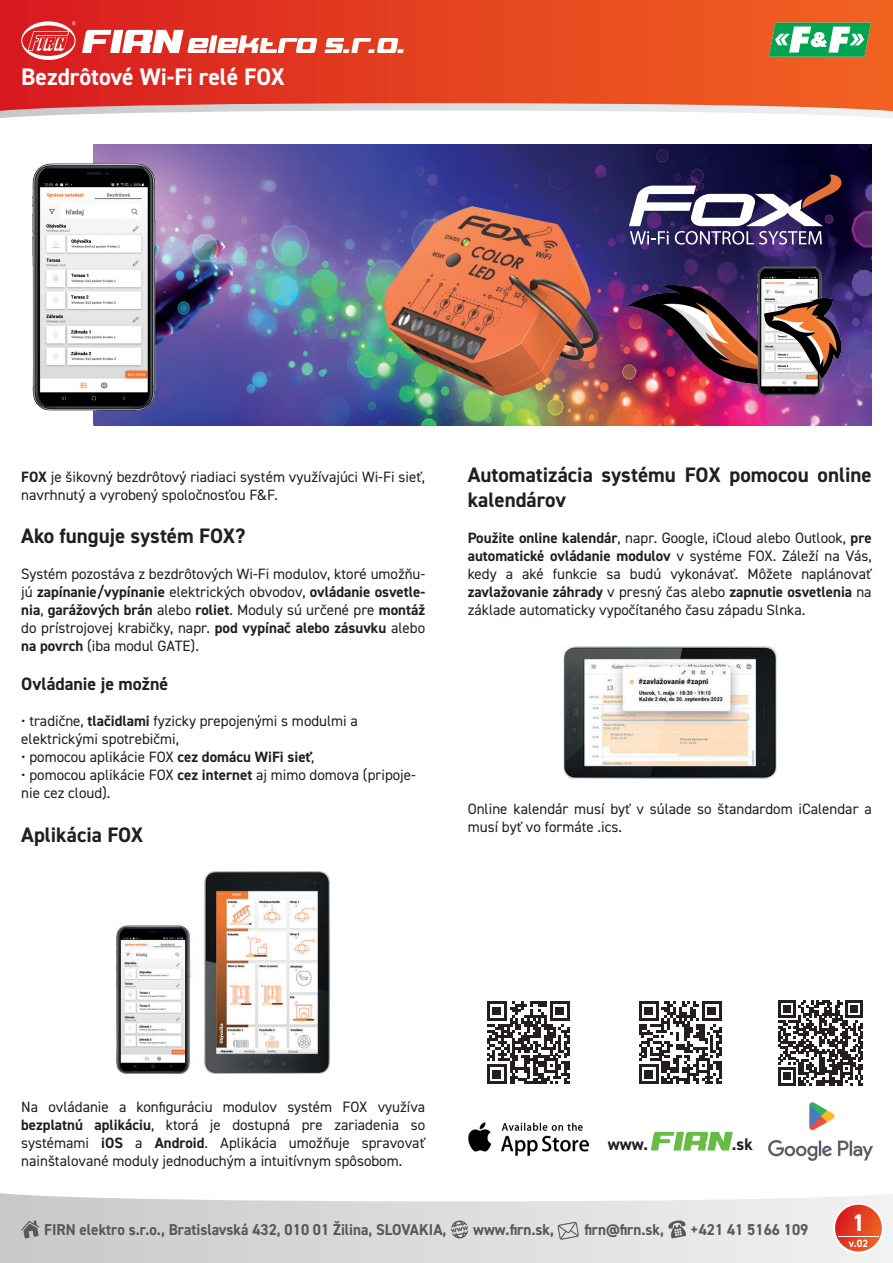
<style>
.page{position:relative;width:893px;height:1263px;background:#fff}
.page>*{position:absolute;margin:0;border:0;box-sizing:border-box;transform-origin:0 0}
.t1{font:700 24px "DIN2014";color:#fff}
.t2{font:700 21px/25.2px "DIN2014";color:#231f20}
.t3{font:700 18px "DIN2014";color:#231f20}
.t4{font:700 16.95px "DIN2014";color:#231f20}
.t5{font:700 15.75px "DIN2014";color:#57585a;scale:.96 1}
.t6{font:15px/18px "DIN2014";color:#231f20}
.t7{font:700 10.5px "DIN2014";color:#fff}
.s1{font-weight:700}
</style>
<div class="page">
<svg style="left:0;top:111px;width:893px;height:7px"></svg>
<svg style="left:0;top:0;width:893px;height:111px;background:#e44b2b"></svg>
<svg style="left:21px;top:21px;width:55px;height:39px"></svg>
<svg style="left:82px;top:30px;width:235px;height:23px"></svg>
<svg style="left:325px;top:38px;width:79px;height:15px"></svg>
<svg style="left:0;top:1193px;width:893px;height:70px;background:#dedfe0"></svg>
<svg style="left:833px;top:1203px;width:51px;height:51px"></svg>
<svg style="left:835px;top:1205px;width:47px;height:46px;background:#e44122"></svg>
<svg style="left:557px;top:1222px;width:22px;height:18px"></svg>
<svg style="left:21px;top:1220px;width:18px;height:18px"></svg>
<svg style="left:451px;top:1220px;width:17px;height:19px"></svg>
<svg style="left:668px;top:1220px;width:18px;height:18px"></svg>
<hr style="left:838px;top:1236px;width:41px;height:1px;background:#fff">
<svg style="left:769px;top:23px;width:102px;height:34px"></svg>
<img style="left:94px;top:145px;width:778px;height:280px">
<svg style="left:629px;top:173px;width:221px;height:72px"></svg>
<img style="left:629px;top:286px;width:211px;height:99px">
<img style="left:757px;top:266px;width:65px;height:130px">
<img style="left:761px;top:297px;width:79px;height:82px">
<svg style="left:778px;top:1000px;width:85px;height:85px"></svg>
<img style="left:769px;top:1103px;width:103px;height:58px">
<svg style="left:487px;top:1001px;width:83px;height:83px"></svg>
<img style="left:468px;top:1123px;width:120px;height:32px">
<svg style="left:639px;top:1001px;width:83px;height:83px"></svg>
<svg style="left:651px;top:1132px;width:82px;height:18px"></svg>
<img style="left:117px;top:872px;width:213px;height:202px">
<img style="left:563px;top:647px;width:213px;height:131px">
<img style="left:385px;top:206px;width:214px;height:190px">
<img style="left:32px;top:164px;width:123px;height:247px">
<h1 class="t1" style="left:21px;top:61px;width:265px">Bezdrôtové Wi-Fi relé FOX</h1>
<p class="t6" style="left:21px;top:467px;width:405px"><span class="s1">FOX</span> je šikovný bezdrôtový riadiaci systém využívajúci Wi-Fi sieť, navrhnutý a vyrobený spoločnosťou F&amp;F.</p>
<h2 class="t2" style="left:21px;top:523px;width:226px">Ako funguje systém FOX?</h2>
<p class="t6" style="left:21px;top:564px;width:406px;text-align:justify">Systém pozostáva z bezdrôtových Wi-Fi modulov, ktoré umožňu&shy;jú <span class="s1">zapínanie/vypínanie</span> elektrických obvodov, <span class="s1">ovládanie osvetle&shy;nia</span>, <span class="s1">garážových brán</span> alebo <span class="s1">roliet</span>. Moduly sú určené pre <span class="s1">montáž </span>do prístrojovej krabičky, napr. <span class="s1">pod vypínač alebo zásuvku</span> alebo <span class="s1">na povrch</span> (iba modul GATE).</p>
<p class="t3" style="left:21px;top:672px;width:148px">Ovládanie je možné</p>
<p class="t6" style="left:21px;top:712px;width:338px">• tradične, <span class="s1">tlačidlami</span> fyzicky prepojenými s modulmi a elektrickými spotrebičmi,</p>
<p class="t6" style="left:21px;top:748px;width:295px">• pomocou aplikácie FOX <span class="s1">cez domácu WiFi sieť</span>,</p>
<p class="t6" style="left:21px;top:766px;width:396px">• pomocou aplikácie FOX <span class="s1">cez internet</span> aj mimo domova (pripoje&shy;nie cez cloud).</p>
<h2 class="t2" style="left:21px;top:821px;width:124px">Aplikácia FOX</h2>
<h2 class="t2" style="left:468px;top:462px;width:405px">Automatizácia systému FOX pomocou online kalendárov</h2>
<p class="t6" style="left:468px;top:529px;width:405px;text-align:justify"><span class="s1">Použite online kalendár</span>, napr. Google, iCloud alebo Outlook, <span class="s1">pre automatické ovládanie modulov</span> v systéme FOX. Záleží na Vás, kedy a aké funkcie sa budú vykonávať. Môžete naplánovať <span class="s1">zavlažovanie záhrady</span> v presný čas alebo <span class="s1">zapnutie osvetlenia</span> na základe automaticky vypočítaného času západu Slnka.</p>
<p class="t6" style="left:468px;top:799px;width:405px">Online kalendár musí byť v súlade so štandardom iCalendar a musí byť vo formáte .ics.</p>
<p class="t6" style="left:21px;top:1097px;width:405px;text-align:justify">Na ovládanie a konfiguráciu modulov systém FOX využíva <span class="s1">bezplatnú aplikáciu</span>, ktorá je dostupná pre zariadenia so systémami <span class="s1">iOS</span> a <span class="s1">Android</span>. Aplikácia umožňuje spravovať nainštalované moduly jednoduchým a intuitívnym spôsobom.</p>
<p class="t4" style="left:608px;top:1133px;width:42px">www.</p>
<p class="t4" style="left:732px;top:1133px;width:22px">.sk</p>
<p class="t5" style="left:44px;top:1219px;width:421px">FIRN elektro s.r.o., Bratislavská 432, 010 01 Žilina, SLOVAKIA,</p>
<p class="t5" style="left:473px;top:1219px;width:86px">www.firn.sk,</p>
<p class="t5" style="left:584px;top:1219px;width:84px">firn@firn.sk,</p>
<p class="t5" style="left:691px;top:1219px;width:124px">+421 41 5166 109</p>
<h1 class="t1" style="left:852px;top:1206px;width:14px">1</h1>
<p class="t7" style="left:849px;top:1236px;width:21px">v.02</p>
</div>
